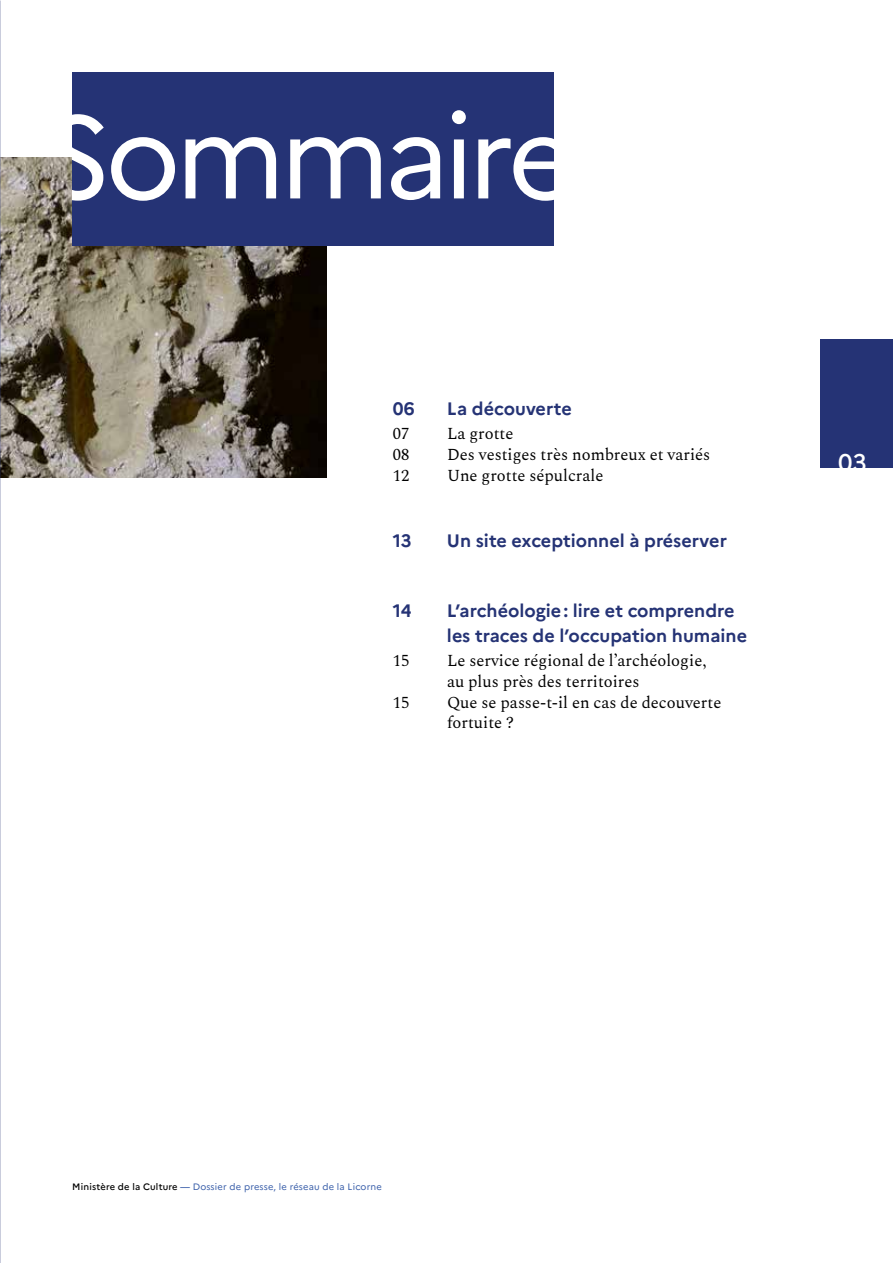
<style>
.page{position:relative;width:893px;height:1263px;background:#fff}
.page>*{position:absolute;margin:0;border:0;box-sizing:border-box;transform-origin:0 0}
.t1{font:117px "Marianne";letter-spacing:-.055em;color:#fff}
.t2{font:500 24px "Marianne";color:#fff}
.t3{font:700 18px/24.8px "Marianne";color:#253375}
.t4{font:16.5px/20.7px "Spectral";color:#000}
.t5{font:9.3px "Marianne";letter-spacing:.02em;color:#395ea9}
.s1{font-weight:500;color:#000}
.s2{font-weight:500}
</style>
<div class="page">
<img style="left:0;top:157px;width:326px;height:321px">
<div style="left:72px;top:72px;width:482px;height:174px;background:#253375"></div>
<div style="left:821px;top:340px;width:72px;height:128px;background:#253375"></div>
<h1 class="t1" style="left:43px;top:85px;width:534px">Sommaire</h1>
<p class="t3" style="left:393px;top:396px;width:23px">06</p>
<p class="t3" style="left:447px;top:396px;width:126px">La découverte</p>
<p class="t4" style="left:393px;top:422px;width:18px">07</p>
<p class="t4" style="left:447px;top:422px;width:68px">La grotte</p>
<p class="t4" style="left:393px;top:443px;width:18px">08</p>
<p class="t4" style="left:447px;top:443px;width:265px">Des vestiges très nombreux et variés</p>
<p class="t4" style="left:393px;top:464px;width:18px">12</p>
<p class="t4" style="left:447px;top:464px;width:158px">Une grotte sépulcrale</p>
<p class="t3" style="left:393px;top:528px;width:20px">13</p>
<p class="t3" style="left:447px;top:528px;width:281px">Un site exceptionnel à préserver</p>
<p class="t3" style="left:393px;top:598px;width:20px">14</p>
<p class="t3" style="left:447px;top:598px;width:302px">L’archéologie: lire et comprendre les traces de l’occupation humaine</p>
<p class="t4" style="left:393px;top:649px;width:18px">15</p>
<p class="t4" style="left:447px;top:649px;width:261px">Le service régional de l’archéologie, au plus près des territoires</p>
<p class="t4" style="left:393px;top:691px;width:18px">15</p>
<p class="t4" style="left:447px;top:691px;width:276px">Que se passe-t-il en cas de decouverte fortuite ?</p>
<h2 class="t2" style="left:838px;top:447px;width:30px">03</h2>
<p class="t5" style="left:72px;top:1181px;width:311px"><span class="s1">Ministère de la Culture</span> <span class="s2">—</span> Dossier de presse, le réseau de la Licorne</p>
</div>
